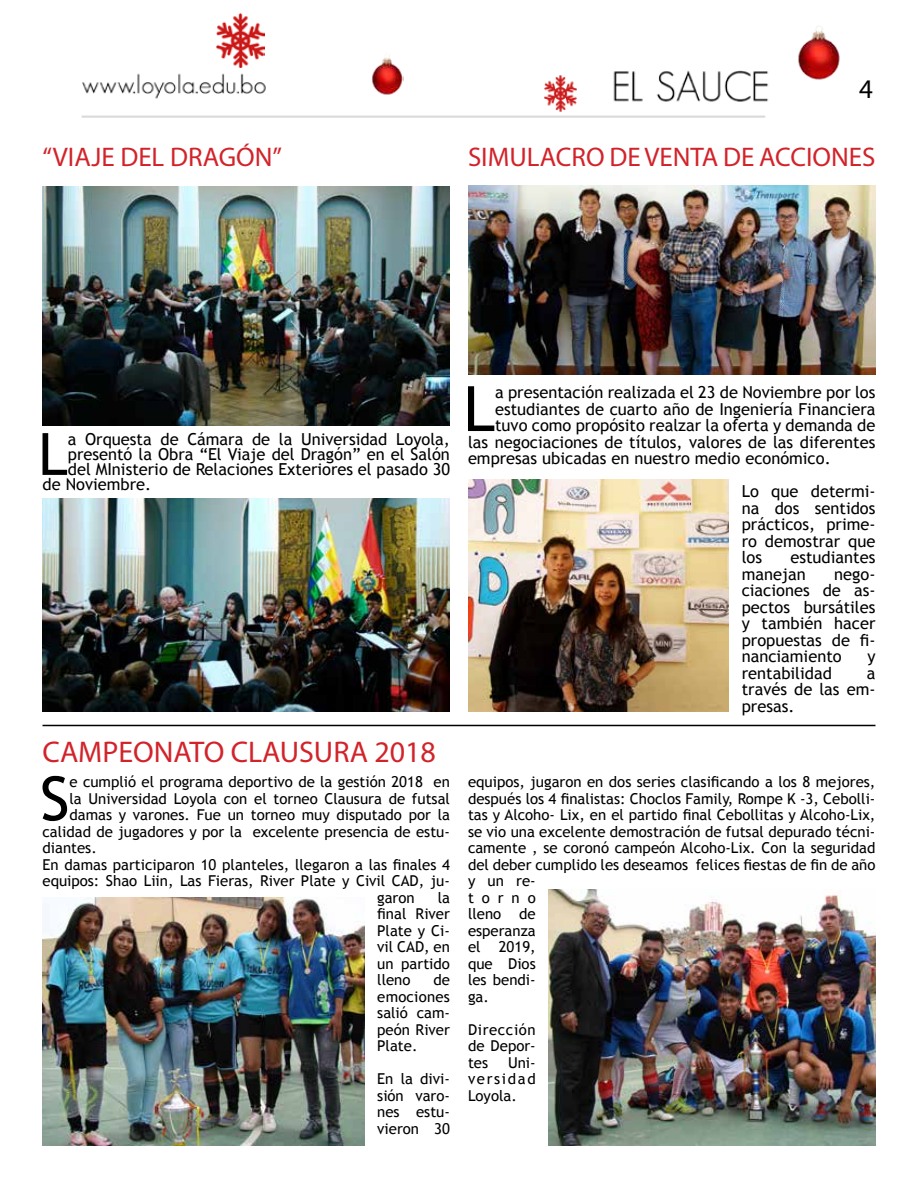
<style>
.page{position:relative;width:918px;height:1188px;background:#fff}
.page>*{position:absolute;margin:0;border:0;box-sizing:border-box;transform-origin:0 0}
.t1{font:62.55px "Trebuchet MS";color:#000}
.t2{font:61.05px "Trebuchet MS";color:#000}
.t3{font:58.35px "Trebuchet MS";color:#000}
.t4{font:30px "Myriad Pro";color:#d2232a}
.t5{font:27px "Myriad Pro";color:#d2232a}
.t6{font:27px "Myriad Pro";color:#000}
.t7{font:16.5px/16.5px "Trebuchet MS";color:#000;text-align:justify}
.t8{font:15px/16.5px "Trebuchet MS";color:#000;text-align:justify}
</style>
<div class="page">
<img style="left:81px;top:46px;width:688px;height:72px">
<img style="left:43px;top:897px;width:321px;height:249px">
<img style="left:549px;top:889px;width:326px;height:256px">
<img style="left:43px;top:186px;width:407px;height:240px">
<img style="left:468px;top:185px;width:407px;height:189px">
<img style="left:43px;top:498px;width:407px;height:213px">
<hr style="left:43px;top:725px;width:832px;height:1px;background:#000">
<img style="left:468px;top:479px;width:261px;height:233px">
<img style="left:798px;top:26px;width:42px;height:54px">
<img style="left:369px;top:52px;width:35px;height:42px">
<img style="left:216px;top:14px;width:48px;height:53px">
<img style="left:545px;top:75px;width:32px;height:36px">
<h3 class="t6" style="left:859px;top:72px;width:15px">4</h3>
<h3 class="t5" style="left:43px;top:140px;width:241px">“VIAJE DEL DRAGÓN”</h3>
<h3 class="t5" style="left:468px;top:140px;width:409px">SIMULACRO DE VENTA DE ACCIONES</h3>
<h3 class="t3" style="left:38px;top:420px;width:31px">L</h3>
<p class="t7" style="left:68px;top:431px;width:384px">a Orquesta de Cámara de la Universidad Loyola,</p>
<p class="t7" style="left:68px;top:446px;width:384px">presentó la Obra “El Viaje del Dragón” en el Salón</p>
<p class="t7" style="left:68px;top:461px;width:384px">del MInisterio de Relaciones Exteriores el pasado 30</p>
<p class="t7" style="left:43px;top:476px;width:110px">de Noviembre.</p>
<h3 class="t4" style="left:43px;top:733px;width:395px">CAMPEONATO CLAUSURA 2018</h3>
<h2 class="t2" style="left:40px;top:763px;width:31px">S</h2>
<p class="t8" style="left:70px;top:774px;width:382px">e cumplió el programa deportivo de la gestión 2018 en</p>
<p class="t8" style="left:70px;top:790px;width:382px">la Universidad Loyola con el torneo Clausura de futsal</p>
<p class="t8" style="left:70px;top:807px;width:382px">damas y varones. Fue un torneo muy disputado por la</p>
<p class="t8" style="left:43px;top:823px;width:409px">calidad de jugadores y por la excelente presencia de estu-</p>
<p class="t8" style="left:43px;top:840px;width:56px">diantes.</p>
<p class="t8" style="left:43px;top:856px;width:409px">En damas participaron 10 planteles, llegaron a las finales 4</p>
<p class="t8" style="left:43px;top:873px;width:409px">equipos: Shao Liin, Las Fieras, River Plate y Civil CAD, ju-</p>
<p class="t8" style="left:377px;top:889px;width:39px">garon</p>
<p class="t8" style="left:377px;top:889px;width:74px;text-indent:60px">la final River Plate y Ci&shy;vil CAD, en un partido lleno</p>
<p class="t8" style="left:377px;top:972px;width:74px;text-indent:56px">de emociones salió cam&shy;peón River Plate.</p>
<p class="t8" style="left:377px;top:1071px;width:74px">En la divi&shy;sión varo&shy;nes estu&shy;vieron 30</p>
<h1 class="t1" style="left:463px;top:372px;width:33px">L</h1>
<p class="t7" style="left:495px;top:384px;width:382px">a presentación realizada el 23 de Noviembre por los</p>
<p class="t7" style="left:495px;top:401px;width:382px">estudiantes de cuarto año de Ingeniería Financiera</p>
<p class="t7" style="left:495px;top:417px;width:382px">tuvo como propósito realzar la oferta y demanda de</p>
<p class="t7" style="left:468px;top:434px;width:409px">las negociaciones de títulos, valores de las diferentes</p>
<p class="t7" style="left:468px;top:450px;width:364px">empresas ubicadas en nuestro medio económico.</p>
<p class="t7" style="left:742px;top:483px;width:135px">Lo que determi&shy;na dos sentidos prácticos, prime&shy;ro demostrar que los</p>
<p class="t7" style="left:742px;top:549px;width:135px;text-indent:49px">estudiantes manejan</p>
<p class="t7" style="left:742px;top:566px;width:135px;text-indent:93px">nego&shy;ciaciones de as&shy;pectos bursátiles y también hacer propuestas de fi&shy;nanciamiento</p>
<p class="t7" style="left:867px;top:648px;width:10px">y</p>
<p class="t7" style="left:742px;top:665px;width:92px">rentabilidad</p>
<p class="t7" style="left:742px;top:665px;width:135px;text-indent:125px">a través de las em&shy;presas.</p>
<p class="t8" style="left:468px;top:774px;width:409px;text-align:left">equipos, jugaron en dos series clasificando a los 8 mejores, después los 4 finalistas: Choclos Family, Rompe K -3, Cebolli&shy;tas y Alcoho- Lix, en el partido final Cebollitas y Alcoho-Lix, se vio una excelente demostración de futsal depurado técni&shy;camente , se coronó campeón Alcoho-Lix. Con la seguridad del deber cumplido les deseamos felices fiestas de fin de año y un re-<br>torno<br>lleno de<br>esperanza<br>el 2019,<br>que Dios<br>les bendi-<br>ga.</p>
<p class="t8" style="left:468px;top:1021px;width:69px">Dirección de Depor&shy;tes</p>
<p class="t8" style="left:468px;top:1054px;width:69px;text-indent:40px">Uni&shy;versidad Loyola.</p>
</div>
